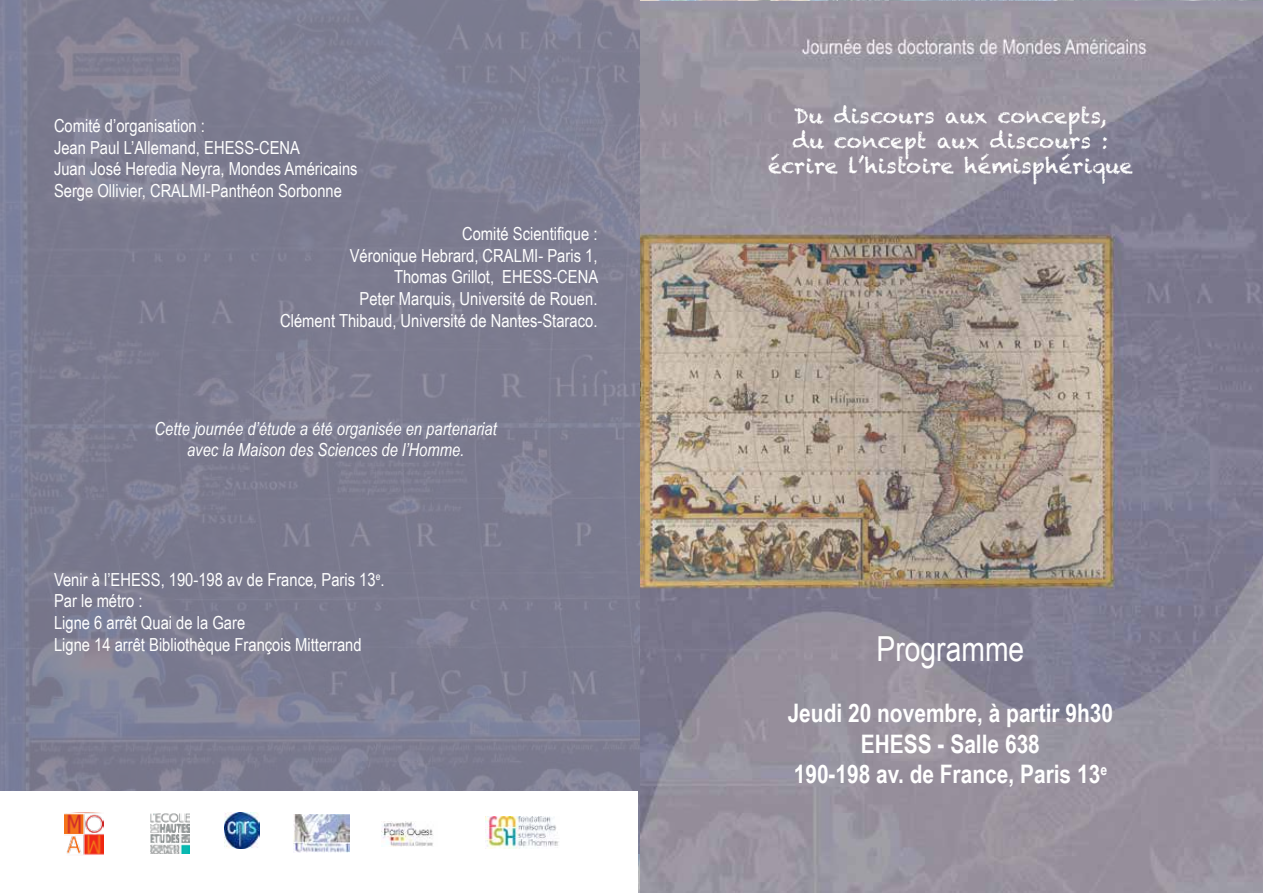
<style>
.page{position:relative;width:1263px;height:893px;background:#fff}
.page>*{position:absolute;margin:0;border:0;box-sizing:border-box;transform-origin:0 0}
.t1{font:34.5px "Arial Narrow";color:#fff}
.t2{font:700 25.5px/30.6px "Arial Narrow";color:#fff;text-align:center}
.t3{font:21px/25.2px "Chalkduster";color:#fff;text-align:center}
.t4{font:18px/21.6px "Arial Narrow";color:#fff}
.t5{font:italic 18px/21.6px "Arial Narrow";color:#fff;text-align:center}
</style>
<div class="page">
<img style="left:640px;top:1px;width:623px;height:892px">
<svg style="left:0;top:0;width:640px;height:854px;background:#7d7d91"></svg>
<div style="left:0;top:792px;width:638px;height:101px;background:#fff"></div>
<img style="left:150px;top:814px;width:40px;height:39px">
<img style="left:65px;top:813px;width:39px;height:42px">
<img style="left:224px;top:813px;width:35px;height:35px">
<img style="left:294px;top:815px;width:55px;height:37px">
<img style="left:382px;top:822px;width:52px;height:25px">
<img style="left:485px;top:816px;width:74px;height:32px">
<p class="t4" style="left:54px;top:114px;width:305px">Comité d’organisation :<br>Jean Paul L’Allemand, EHESS-CENA<br>Juan José Heredia Neyra, Mondes Américains Serge Ollivier, CRALMI-Panthéon Sorbonne</p>
<p class="t4" style="left:280px;top:222px;width:320px;text-align:right">Comité Scientifique :<br>Véronique Hebrard, CRALMI- Paris 1,<br>Thomas Grillot, EHESS-CENA<br>Peter Marquis, Université de Rouen.<br>Clément Thibaud, Université de Nantes-Staraco.</p>
<p class="t5" style="left:155px;top:417px;width:344px">Cette journée d’étude a été organisée en partenariat avec la Maison des Sciences de l’Homme.</p>
<p class="t4" style="left:54px;top:568px;width:332px">Venir à l’EHESS, 190-198 av de France, Paris 13<sup>e</sup>.<br>Par le métro :<br>Ligne 6 arrêt Quai de la Gare<br>Ligne 14 arrêt Bibliothèque François Mitterrand</p>
<p class="t3" style="left:768px;top:103px;width:367px">Du discours aux concepts,<br>du concept aux discours : écrire l’histoire hémisphérique</p>
<h1 class="t1" style="left:876px;top:623px;width:149px">Programme</h1>
<h2 class="t2" style="left:788px;top:697px;width:327px">Jeudi 20 novembre, à partir 9h30<br>EHESS - Salle 638<br>190-198 av. de France, Paris 13<sup>e</sup></h2>
</div>
